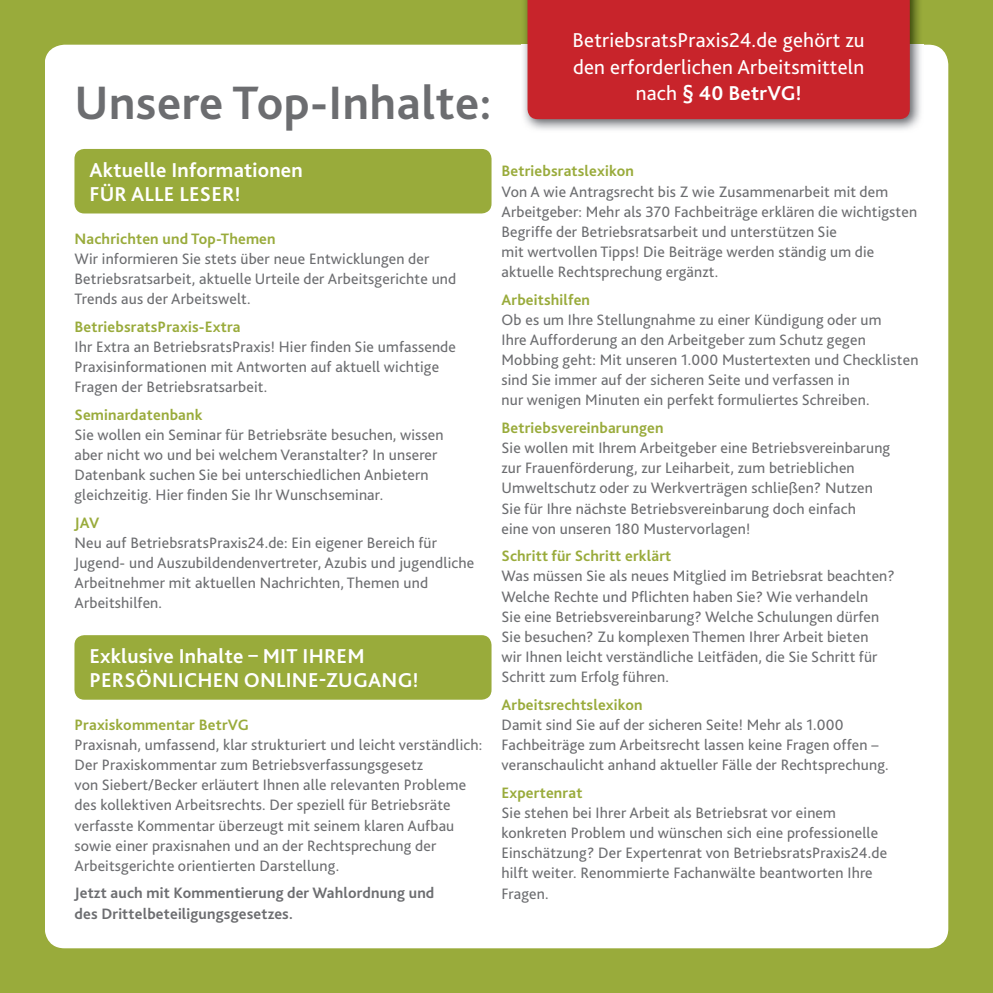
<style>
.page{position:relative;width:993px;height:993px;background:#fff}
.page>*{position:absolute;margin:0;border:0;box-sizing:border-box;transform-origin:0 0}
.t1{font:700 49px "Bliss 2";letter-spacing:.01em;color:#6c6d70}
.t2{font:700 21px/24.5px "Bliss 2";letter-spacing:.01em;color:#fff}
.t3{font:21px/26.2px "Bliss 2";letter-spacing:.01em;color:#fff;text-align:center}
.t4{font:15.75px/20.1px "Bliss 2";letter-spacing:.01em;color:#6c6d70}
.t5{font:700 15.75px "Bliss 2";letter-spacing:.01em;color:#99ab3b}
.t6{font:700 15.75px/20.1px "Bliss 2";letter-spacing:.01em;color:#6c6d70}
.s1{font-weight:700}
</style>
<div class="page">
<div style="left:0;top:0;width:992px;height:992px;background:#99ab3b"></div>
<div style="left:45px;top:45px;width:902px;height:902px;background:#fff;border-radius:20px"></div>
<div style="left:74px;top:149px;width:417px;height:64px;background:#99ab3b;border-radius:10px"></div>
<div style="left:74px;top:635px;width:417px;height:64px;background:#99ab3b;border-radius:10px"></div>
<img style="left:521px;top:0;width:401px;height:130px">
<div style="left:527px;top:0;width:382px;height:119px;background:#c8242b"></div>
<h1 class="t1" style="left:74px;top:72px;width:418px">Unsere Top-Inhalte:</h1>
<h2 class="t2" style="left:89px;top:157px;width:215px">Aktuelle Informationen<br>FÜR ALLE LESER!</h2>
<p class="t5" style="left:74px;top:228px;width:203px">Nachrichten und Top-Themen</p>
<p class="t4" style="left:74px;top:248px;width:383px">Wir informieren Sie stets über neue Entwicklungen der<br>Betriebsratsarbeit, aktuelle Urteile der Arbeitsgerichte und<br>Trends aus der Arbeitswelt.</p>
<p class="t5" style="left:74px;top:316px;width:168px">BetriebsratsPraxis-Extra</p>
<p class="t4" style="left:74px;top:336px;width:383px">Ihr Extra an BetriebsratsPraxis! Hier finden Sie umfassende<br>Praxisinformationen mit Antworten auf aktuell wichtige<br>Fragen der Betriebsratsarbeit.</p>
<p class="t5" style="left:74px;top:404px;width:129px">Seminardatenbank</p>
<p class="t4" style="left:74px;top:424px;width:370px">Sie wollen ein Seminar für Betriebsräte besuchen, wissen aber nicht wo und bei welchem Veranstalter? In unserer Datenbank suchen Sie bei unterschiedlichen Anbietern gleichzeitig. Hier finden Sie Ihr Wunschseminar.</p>
<p class="t5" style="left:74px;top:512px;width:26px">JAV</p>
<p class="t4" style="left:74px;top:532px;width:401px">Neu auf BetriebsratsPraxis24.de: Ein eigener Bereich für Jugend- und Auszubildendenvertreter, Azubis und jugendliche Arbeitnehmer mit aktuellen Nachrichten, Themen und Arbeitshilfen.</p>
<h2 class="t2" style="left:89px;top:642px;width:330px">Exklusive Inhalte – MIT IHREM<br>PERSÖNLICHEN ONLINE-ZUGANG!</h2>
<p class="t5" style="left:74px;top:714px;width:176px">Praxiskommentar BetrVG</p>
<p class="t4" style="left:74px;top:734px;width:409px">Praxisnah, umfassend, klar strukturiert und leicht verständlich:<br>Der Praxiskommentar zum Betriebsverfassungsgesetz<br>von Siebert/Becker erläutert Ihnen alle relevanten Probleme des kollektiven Arbeitsrechts. Der speziell für Betriebsräte verfasste Kommentar überzeugt mit seinem klaren Aufbau sowie einer praxisnahen und an der Rechtsprechung der Arbeitsgerichte orientierten Darstellung.</p>
<p class="t6" style="left:74px;top:882px;width:361px">Jetzt auch mit Kommentierung der Wahlordnung und des Drittelbeteiligungsgesetzes.</p>
<h2 class="t3" style="left:572px;top:27px;width:294px">BetriebsratsPraxis24.de gehört zu den erforderlichen Arbeitsmitteln nach <span class="s1">§ 40 BetrVG!</span></h2>
<p class="t5" style="left:501px;top:161px;width:134px">Betriebsratslexikon</p>
<p class="t4" style="left:501px;top:181px;width:417px">Von A wie Antragsrecht bis Z wie Zusammenarbeit mit dem Arbeitgeber: Mehr als 370 Fachbeiträge erklären die wichtigsten Begriffe der Betriebsratsarbeit und unterstützen Sie<br>mit wertvollen Tipps! Die Beiträge werden ständig um die aktuelle Rechtsprechung ergänzt.</p>
<p class="t5" style="left:501px;top:289px;width:90px">Arbeitshilfen</p>
<p class="t4" style="left:501px;top:309px;width:418px">Ob es um Ihre Stellungnahme zu einer Kündigung oder um<br>Ihre Aufforderung an den Arbeitgeber zum Schutz gegen Mobbing geht: Mit unseren 1.000 Mustertexten und Checklisten sind Sie immer auf der sicheren Seite und verfassen in<br>nur wenigen Minuten ein perfekt formuliertes Schreiben.</p>
<p class="t5" style="left:501px;top:418px;width:163px">Betriebsvereinbarungen</p>
<p class="t4" style="left:501px;top:437px;width:390px">Sie wollen mit Ihrem Arbeitgeber eine Betriebsvereinbarung zur Frauenförderung, zur Leiharbeit, zum betrieblichen Umweltschutz oder zu Werkverträgen schließen? Nutzen Sie für Ihre nächste Betriebsvereinbarung doch einfach<br>eine von unseren 180 Mustervorlagen!</p>
<p class="t5" style="left:501px;top:546px;width:171px">Schritt für Schritt erklärt</p>
<p class="t4" style="left:501px;top:565px;width:395px">Was müssen Sie als neues Mitglied im Betriebsrat beachten?<br>Welche Rechte und Pflichten haben Sie? Wie verhandeln<br>Sie eine Betriebsvereinbarung? Welche Schulungen dürfen Sie besuchen? Zu komplexen Themen Ihrer Arbeit bieten<br>wir Ihnen leicht verständliche Leitfäden, die Sie Schritt für Schritt zum Erfolg führen.</p>
<p class="t5" style="left:501px;top:694px;width:143px">Arbeitsrechtslexikon</p>
<p class="t4" style="left:501px;top:714px;width:388px">Damit sind Sie auf der sicheren Seite! Mehr als 1.000<br>Fachbeiträge zum Arbeitsrecht lassen keine Fragen offen – veranschaulicht anhand aktueller Fälle der Rechtsprechung.</p>
<p class="t5" style="left:501px;top:782px;width:82px">Expertenrat</p>
<p class="t4" style="left:501px;top:802px;width:387px">Sie stehen bei Ihrer Arbeit als Betriebsrat vor einem konkreten Problem und wünschen sich eine professionelle Einschätzung? Der Expertenrat von BetriebsratsPraxis24.de hilft weiter. Renommierte Fachanwälte beantworten Ihre Fragen.</p>
</div>
